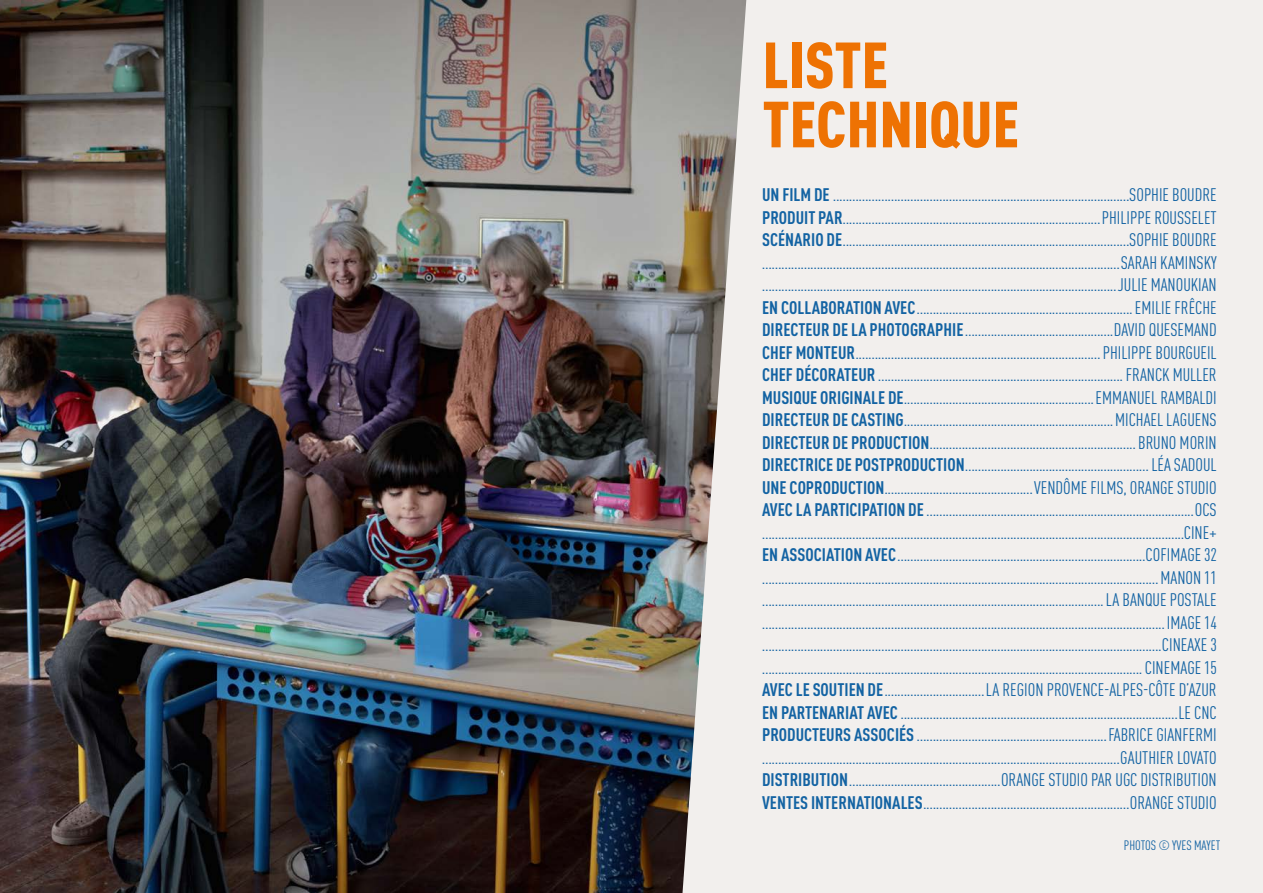
<style>
.page{position:relative;width:1263px;height:893px;background:#f2efed}
.page>*{position:absolute;margin:0;border:0;box-sizing:border-box;transform-origin:0 0}
.t1{font:900 condensed 64.05px/59.1px "DIN Pro";color:#ee7203}
.t2{font:condensed 18px/22.5px "DIN Pro";color:#1363a3;text-align:justify}
.t3{font:condensed 13.5px "DIN Pro";color:#1363a3}
.s1{font-weight:700}
</style>
<div class="page">
<img style="left:0;top:0;width:746px;height:893px">
<h1 class="t1" style="left:762px;top:30px;width:258px">LISTE<br>TECHNIQUE</h1>
<p class="t2" style="left:762px;top:182px;width:456px"><span class="s1">UN FILM DE</span> ............................................................................................SOPHIE BOUDRE <span class="s1">PRODUIT PAR</span>................................................................................PHILIPPE ROUSSELET <span class="s1">SCÉNARIO DE</span>.........................................................................................SOPHIE BOUDRE ...............................................................................................................SARAH KAMINSKY ..............................................................................................................JULIE MANOUKIAN <span class="s1">EN COLLABORATION AVEC</span>...................................................................EMILIE FRÊCHE <span class="s1">DIRECTEUR DE LA PHOTOGRAPHIE</span>..............................................DAVID QUESEMAND <span class="s1">CHEF MONTEUR</span>............................................................................ PHILIPPE BOURGUEIL <span class="s1">CHEF DÉCORATEUR</span> ............................................................................ FRANCK MULLER <span class="s1">MUSIQUE ORIGINALE DE</span>...........................................................EMMANUEL RAMBALDI <span class="s1">DIRECTEUR DE CASTING</span>.................................................................MICHAEL LAGUENS <span class="s1">DIRECTEUR DE PRODUCTION</span>................................................................ BRUNO MORIN <span class="s1">DIRECTRICE DE POSTPRODUCTION</span>.........................................................LÉA SADOUL <span class="s1">UNE COPRODUCTION</span>..............................................VENDÔME FILMS, ORANGE STUDIO <span class="s1">AVEC LA PARTICIPATION DE</span>...................................................................................OCS ...................................................................................................................................CINE+ <span class="s1">EN ASSOCIATION AVEC</span>.............................................................................COFIMAGE 32 ...........................................................................................................................MANON 11 ..........................................................................................................LA BANQUE POSTALE .............................................................................................................................IMAGE 14 ............................................................................................................................CINEAXE 3 ......................................................................................................................CINEMAGE 15<br><span class="s1">AVEC LE SOUTIEN DE</span>...............................LA REGION PROVENCE-ALPES-CÔTE D’AZUR <span class="s1">EN PARTENARIAT AVEC</span> ......................................................................................LE CNC <span class="s1">PRODUCTEURS ASSOCIÉS</span> ...........................................................FABRICE GIANFERMI ...............................................................................................................GAUTHIER LOVATO <span class="s1">DISTRIBUTION</span>...............................................ORANGE STUDIO PAR UGC DISTRIBUTION <span class="s1">VENTES INTERNATIONALES</span>................................................................ORANGE STUDIO</p>
<p class="t3" style="left:1124px;top:836px;width:98px">PHOTOS © YVES MAYET</p>
</div>
